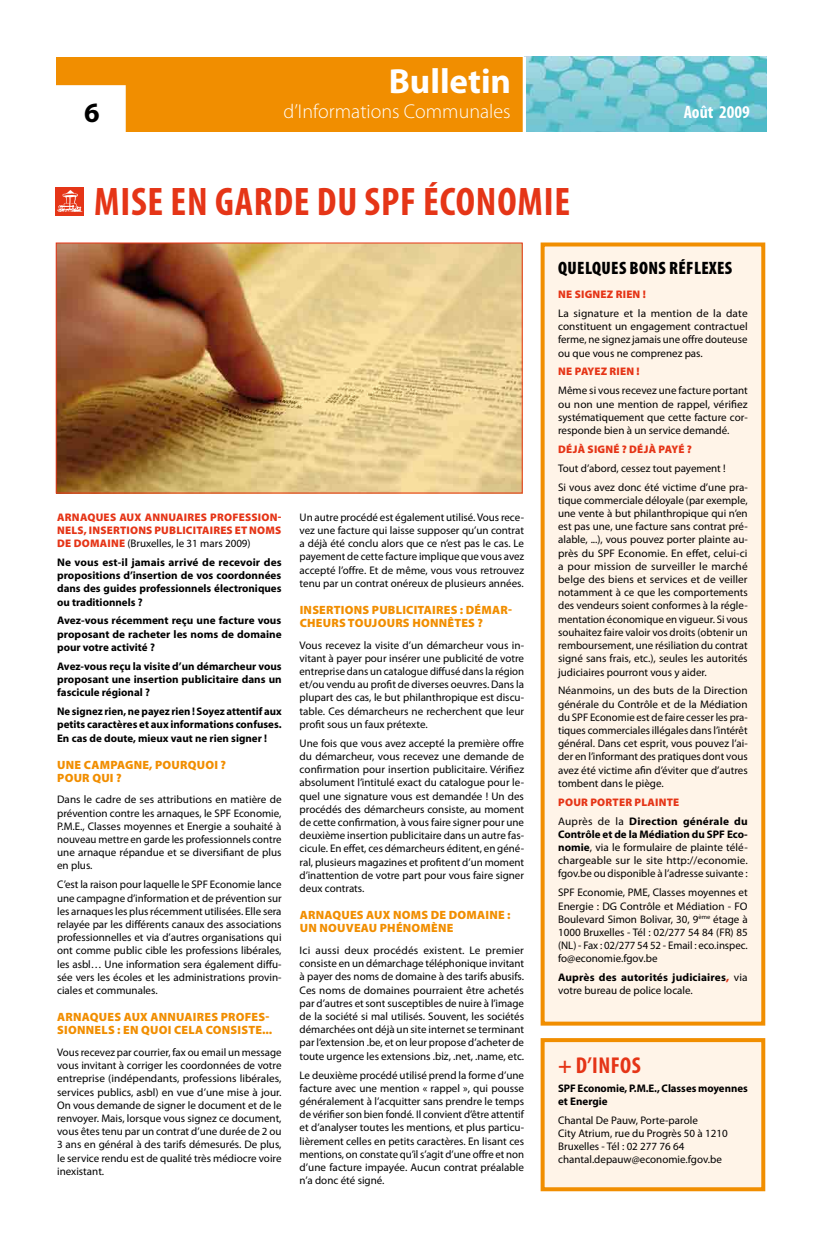
<style>
.page{position:relative;width:823px;height:1248px;background:#fff}
.page>*{position:absolute;margin:0;border:0;box-sizing:border-box;transform-origin:0 0}
.t1{font:700 condensed 40px "Myriad Pro";letter-spacing:.02em;color:#e53517}
.t2{font:700 35px "Myriad Pro";color:#fff}
.t3{font:700 28px "Myriad Pro";color:#000}
.t4{font:700 condensed 23px "Myriad Pro";color:#e53517}
.t5{font:300 20px "Myriad Pro";color:#fff}
.t6{font:900 condensed 18px "Myriad Pro";letter-spacing:.02em;color:#000}
.t7{font:700 condensed 18px "Myriad Pro";color:#fff}
.t8{font:900 12px/13px "Myriad Pro";letter-spacing:.02em;color:#f18e00}
.t9{font:11px/13.2px "Myriad Pro";color:#000;text-align:justify}
.t10{font:700 11px/13.2px "Myriad Pro";color:#000;text-align:justify}
.t11{font:900 11px/13.2px "Myriad Pro";letter-spacing:.02em;color:#e53517;text-align:justify}
.t12{font:700 11px/18.9px "Myriad Pro";letter-spacing:.02em;color:#000}
.s1{font-weight:400;color:#000}
.s2{font-weight:900;color:#e53517}
.s3{font-weight:400}
.s4{font-weight:700}
</style>
<div class="page">
<div style="left:57px;top:57px;width:477px;height:74px;background:#f18e00"></div>
<img style="left:525px;top:57px;width:240px;height:75px">
<hr style="left:522px;top:57px;width:3px;height:75px;background:#fff">
<div style="left:56px;top:85px;width:70px;height:47px;background:#fff;border:2px solid #fff"></div>
<div style="left:542px;top:1039px;width:220px;height:150px;background:#fff4e8"></div>
<div style="left:540px;top:1037px;width:224px;height:154px;border:4px solid #f18e00"></div>
<div style="left:542px;top:244px;width:220px;height:779px;background:#fff4e8"></div>
<div style="left:540px;top:242px;width:224px;height:783px;border:4px solid #f18e00"></div>
<div style="left:56px;top:187px;width:28px;height:28px;background:#e53517"></div>
<svg style="left:57px;top:190px;width:25px;height:22px"></svg>
<img style="left:58px;top:244px;width:462px;height:247px">
<div style="left:56px;top:242px;width:466px;height:251px;border:1px solid #e53517"></div>
<h2 class="t2" style="left:388px;top:58px;width:124px">Bulletin</h2>
<h3 class="t5" style="left:283px;top:100px;width:228px">d’Informations Communales</h3>
<h3 class="t3" style="left:84px;top:94px;width:17px">6</h3>
<h3 class="t7" style="left:683px;top:101px;width:68px">AOÛT 2009</h3>
<h1 class="t1" style="left:94px;top:177px;width:474px">MISE EN GARDE DU SPF ÉCONOMIE</h1>
<p class="t11" style="left:57px;top:510px;width:226px">ARNAQUES AUX ANNUAIRES PROFESSION-NELS, INSERTIONS PUBLICITAIRES ET NOMS DE DOMAINE <span class="s1">(Bruxelles, le 31 mars 2009)</span></p>
<p class="t10" style="left:57px;top:555px;width:226px">Ne vous est-il jamais arrivé de recevoir des propositions d’insertion de vos coordonnées dans des guides professionnels électroniques ou traditionnels ?</p>
<p class="t10" style="left:57px;top:613px;width:226px">Avez-vous récemment reçu une facture vous proposant de racheter les noms de domaine pour votre activité ?</p>
<p class="t10" style="left:57px;top:659px;width:226px">Avez-vous reçu la visite d’un démarcheur vous proposant une insertion publicitaire dans un fascicule régional ?</p>
<p class="t10" style="left:57px;top:704px;width:226px">Ne signez rien, ne payez rien ! Soyez attentif aux petits caractères et aux informations confuses.<br>En cas de doute, mieux vaut ne rien signer !</p>
<p class="t8" style="left:57px;top:757px;width:170px">UNE CAMPAGNE, POURQUOI ?<br>POUR QUI ?</p>
<p class="t9" style="left:57px;top:792px;width:226px">Dans le cadre de ses attributions en matière de prévention contre les arnaques, le SPF Economie, P.M.E., Classes moyennes et Energie a souhaité à nouveau mettre en garde les professionnels contre une arnaque répandue et se diversifiant de plus en plus.</p>
<p class="t9" style="left:57px;top:877px;width:226px">C’est la raison pour laquelle le SPF Economie lance une campagne d’information et de prévention sur les arnaques les plus récemment utilisées. Elle sera relayée par les différents canaux des associations professionnelles et via d’autres organisations qui ont comme public cible les professions libérales, les asbl… Une information sera également diffu&shy;sée vers les écoles et les administrations provin&shy;ciales et communales.</p>
<p class="t8" style="left:57px;top:1010px;width:216px">ARNAQUES AUX ANNUAIRES PROFES-<br>SIONNELS : EN QUOI CELA CONSISTE...</p>
<p class="t9" style="left:57px;top:1045px;width:226px">Vous recevez par courrier, fax ou email un message vous invitant à corriger les coordonnées de votre entreprise (indépendants, professions libérales, services publics, asbl) en vue d’une mise à jour.<br>On vous demande de signer le document et de le renvoyer. Mais, lorsque vous signez ce document, vous êtes tenu par un contrat d’une durée de 2 ou 3 ans en général à des tarifs démesurés. De plus, le service rendu est de qualité très médiocre voire inexistant.</p>
<p class="t9" style="left:299px;top:510px;width:226px">Un autre procédé est également utilisé. Vous rece&shy;vez une facture qui laisse supposer qu’un contrat a déjà été conclu alors que ce n’est pas le cas. Le payement de cette facture implique que vous avez accepté l’offre. Et de même, vous vous retrouvez tenu par un contrat onéreux de plusieurs années.</p>
<p class="t8" style="left:299px;top:603px;width:214px">INSERTIONS PUBLICITAIRES : DÉMAR-<br>CHEURS TOUJOURS HONNÊTES ?</p>
<p class="t9" style="left:299px;top:638px;width:226px">Vous recevez la visite d’un démarcheur vous in&shy;vitant à payer pour insérer une publicité de votre entreprise dans un catalogue diffusé dans la région et/ou vendu au profit de diverses oeuvres. Dans la plupart des cas, le but philanthropique est discu&shy;table. Ces démarcheurs ne recherchent que leur profit sous un faux prétexte.</p>
<p class="t9" style="left:299px;top:736px;width:226px">Une fois que vous avez accepté la première offre du démarcheur, vous recevez une demande de confirmation pour insertion publicitaire. Vérifiez absolument l’intitulé exact du catalogue pour le&shy;quel une signature vous est demandée ! Un des procédés des démarcheurs consiste, au moment de cette confirmation, à vous faire signer pour une deuxième insertion publicitaire dans un autre fas&shy;cicule. En effet, ces démarcheurs éditent, en géné&shy;ral, plusieurs magazines et profitent d’un moment d’inattention de votre part pour vous faire signer deux contrats.</p>
<p class="t8" style="left:299px;top:908px;width:212px">ARNAQUES AUX NOMS DE DOMAINE :<br>UN NOUVEAU PHÉNOMÈNE</p>
<p class="t9" style="left:299px;top:943px;width:226px">Ici aussi deux procédés existent. Le premier consiste en un démarchage téléphonique invitant à payer des noms de domaine à des tarifs abusifs.<br>Ces noms de domaines pourraient être achetés par d’autres et sont susceptibles de nuire à l’image de la société si mal utilisés. Souvent, les sociétés démarchées ont déjà un site internet se terminant par l’extension .be, et on leur propose d’acheter de toute urgence les extensions .biz, .net, .name, etc.</p>
<p class="t9" style="left:299px;top:1067px;width:226px">Le deuxième procédé utilisé prend la forme d’une facture avec une mention « rappel », qui pousse généralement à l’acquitter sans prendre le temps de vérifier son bien fondé. Il convient d’être attentif et d’analyser toutes les mentions, et plus particu&shy;lièrement celles en petits caractères. En lisant ces mentions, on constate qu’il s’agit d’une offre et non d’une facture impayée. Aucun contrat préalable n’a donc été signé.</p>
<h3 class="t6" style="left:558px;top:256px;width:175px">QUELQUES BONS RÉFLEXES</h3>
<p class="t11" style="left:558px;top:287px;width:89px">NE SIGNEZ RIEN !</p>
<p class="t9" style="left:558px;top:306px;width:191px">La signature et la mention de la date constituent un engagement contractuel ferme, ne signez jamais une offre douteuse ou que vous ne comprenez pas.</p>
<p class="t11" style="left:558px;top:364px;width:83px">NE PAYEZ RIEN !</p>
<p class="t9" style="left:558px;top:384px;width:191px">Même si vous recevez une facture portant ou non une mention de rappel, vérifiez systématiquement que cette facture cor&shy;responde bien à un service demandé.</p>
<p class="t11" style="left:558px;top:442px;width:135px">DÉJÀ SIGNÉ ? DÉJÀ PAYÉ ?</p>
<p class="t9" style="left:558px;top:458px;width:191px;line-height:18.9px">Tout d’abord, cessez tout payement !<br>Si vous avez donc été victime d’une pra-</p>
<p class="t9" style="left:558px;top:493px;width:191px">tique commerciale déloyale (par exemple, une vente à but philanthropique qui n’en est pas une, une facture sans contrat pré&shy;alable, ...), vous pouvez porter plainte au&shy;près du SPF Economie. En effet, celui-ci a pour mission de surveiller le marché belge des biens et services et de veiller notamment à ce que les comportements des vendeurs soient conformes à la régle&shy;mentation économique en vigueur. Si vous souhaitez faire valoir vos droits (obtenir un remboursement, une résiliation du contrat signé sans frais, etc.), seules les autorités judiciaires pourront vous y aider.</p>
<p class="t9" style="left:558px;top:684px;width:191px">Néanmoins, un des buts de la Direction générale du Contrôle et de la Médiation du SPF Economie est de faire cesser les pra&shy;tiques commerciales illégales dans l’intérêt général. Dans cet esprit, vous pouvez l’ai&shy;der en l’informant des pratiques dont vous avez été victime afin d’éviter que d’autres tombent dans le piège.</p>
<p class="t12" style="left:558px;top:792px;width:191px"><span class="s2">POUR PORTER PLAINTE<br></span><span class="s3">Auprès de la</span> Direction générale du</p>
<p class="t9" style="left:558px;top:827px;width:191px"><span class="s4">Contrôle et de la Médiation du SPF Eco&shy;nomie</span>, via le formulaire de plainte télé&shy;chargeable sur le site http://economie. fgov.be ou disponible à l’adresse suivante :</p>
<p class="t9" style="left:557px;top:885px;width:191px">SPF Economie, PME, Classes moyennes et Energie : DG Contrôle et Médiation - FO Boulevard Simon Bolivar, 30, 9<sup>ème</sup> étage à 1000 Bruxelles - Tél : 02/277 54 84 (FR) 85 (NL) - Fax : 02/277 54 52 - Email : eco.inspec. fo@economie.fgov.be</p>
<p class="t10" style="left:558px;top:970px;width:191px">Auprès des autorités judiciaires<span class="s2">,</span> <span class="s3">via votre bureau de police locale.</span></p>
<h3 class="t4" style="left:558px;top:1050px;width:84px">+ D’INFOS</h3>
<p class="t10" style="left:558px;top:1080px;width:191px">SPF Economie, P.M.E., Classes moyennes et Energie</p>
<p class="t9" style="left:558px;top:1113px;width:171px;text-align:left">Chantal De Pauw, Porte-parole<br>City Atrium, rue du Progrès 50 à 1210<br>Bruxelles - Tél : 02 277 76 64 chantal.depauw@economie.fgov.be</p>
</div>
